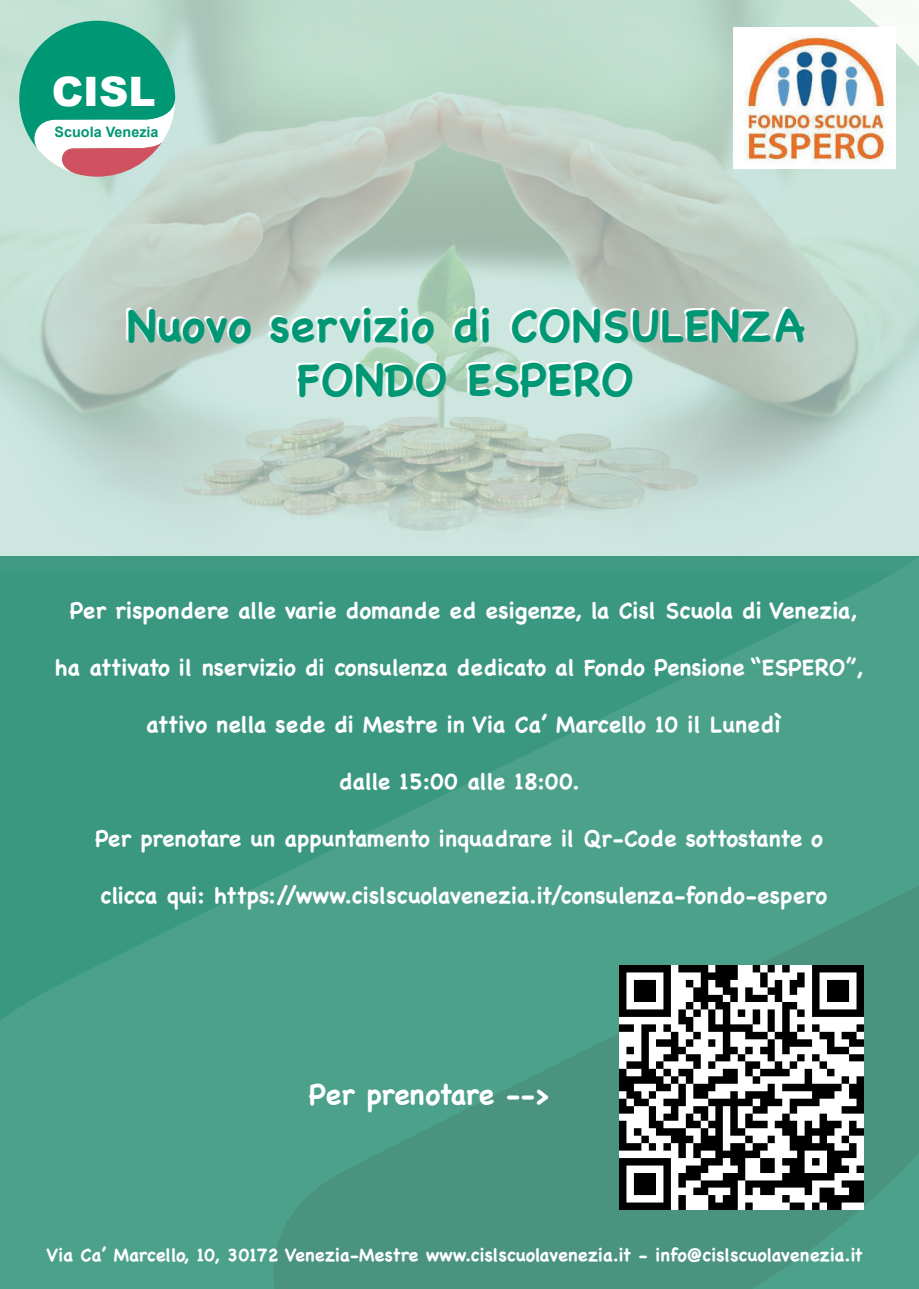
<style>
.page{position:relative;width:919px;height:1289px;background:#fff}
.page>*{position:absolute;margin:0;border:0;box-sizing:border-box;transform-origin:0 0}
.t1{font:700 45px/54px "Chalkboard";color:#009775;text-align:center}
.t2{font:900 40.65px "Arial";color:#fff}
.t3{font:700 28.5px "Chalkboard";letter-spacing:-.02em;color:#fff}
.t4{font:700 22.5px "Chalkboard";color:#fff}
.t5{font:700 18px "Chalkboard";color:#fff}
.t6{font:700 14.4px "Arial";color:#009775}
</style>
<div class="page">
<img style="left:0;top:0;width:918px;height:556px">
<div style="left:0;top:556px;width:918px;height:732px;background:linear-gradient(to right,#429c84,#4a9c87)"></div>
<svg style="left:19px;top:21px;width:156px;height:156px"></svg>
<img style="left:733px;top:27px;width:162px;height:141px">
<img style="left:619px;top:966px;width:244px;height:243px">
<h2 class="t2" style="left:52px;top:62px;width:105px">CISL</h2>
<p class="t6" style="left:55px;top:123px;width:105px">Scuola Venezia</p>
<h1 class="t1" style="left:127px;top:299px;width:679px">Nuovo servizio di CONSULENZA<br>FONDO ESPERO</h1>
<p class="t4" style="left:70px;top:597px;width:788px">Per rispondere alle varie domande ed esigenze, la Cisl Scuola di Venezia,</p>
<p class="t4" style="left:55px;top:654px;width:809px">ha attivato il nservizio di consulenza dedicato al Fondo Pensione “ESPERO”,</p>
<p class="t4" style="left:146px;top:711px;width:636px">attivo nella sede di Mestre in Via Ca’ Marcello 10 il Lunedì</p>
<p class="t4" style="left:339px;top:768px;width:242px">dalle 15:00 alle 18:00.</p>
<p class="t4" style="left:95px;top:824px;width:729px">Per prenotare un appuntamento inquadrare il Qr-Code sottostante o</p>
<p class="t4" style="left:100px;top:881px;width:728px">clicca qui: https://www.cislscuolavenezia.it/consulenza-fondo-espero</p>
<p class="t3" style="left:309px;top:1077px;width:242px">Per prenotare --&gt;</p>
<p class="t5" style="left:47px;top:1244px;width:817px">Via Ca’ Marcello, 10, 30172 Venezia-Mestre www.cislscuolavenezia.it - info@cislscuolavenezia.it</p>
</div>
